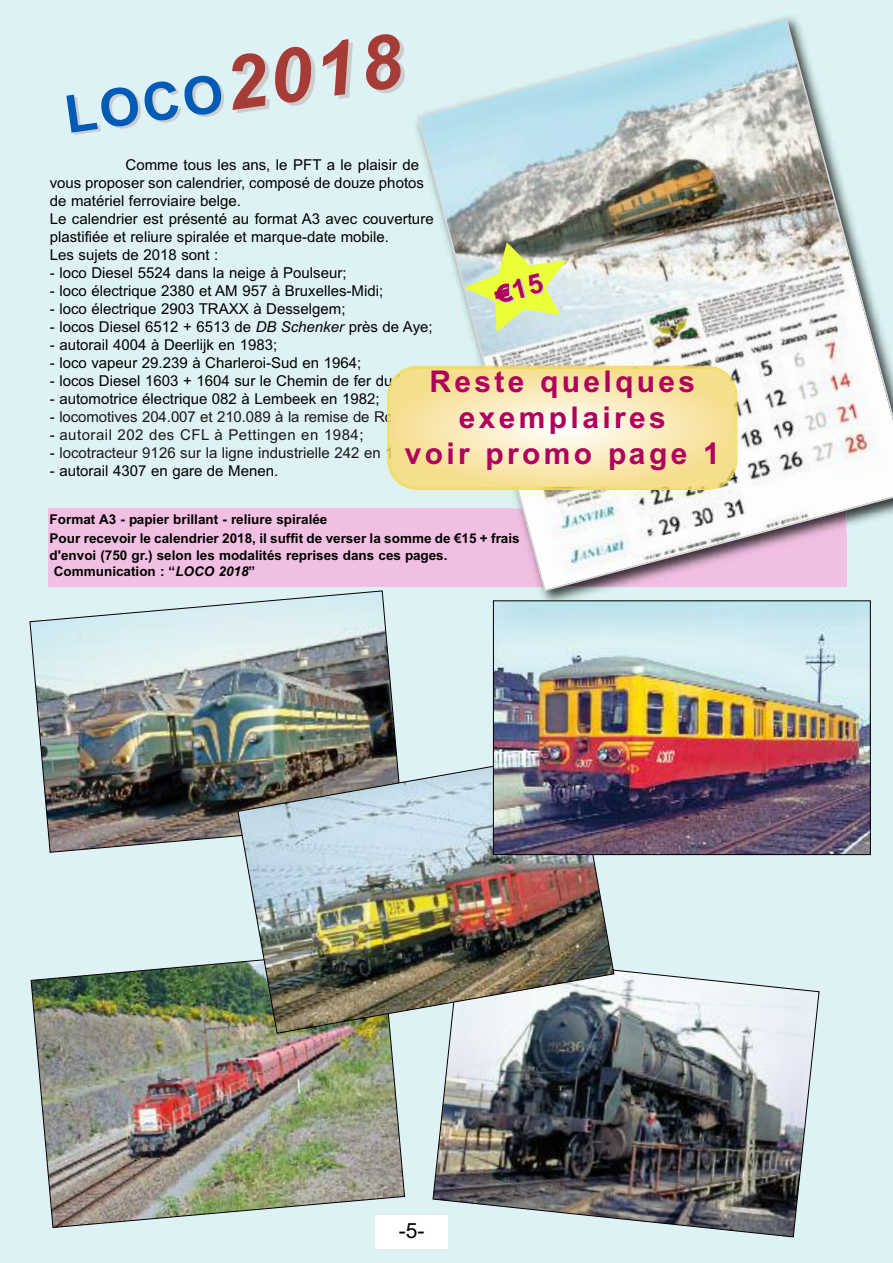
<style>
.page{position:relative;width:893px;height:1263px;background:#def2f5}
.page>*{position:absolute;margin:0;border:0;box-sizing:border-box;transform-origin:0 0}
.t1{font:700 52.5px "Arial";color:#005bb7}
.t2{font:700 30px/36px "Arial";letter-spacing:.11em;color:#b0005c;text-align:center}
.t3{font:21px "Arial";color:#000}
.t4{font:15px/18px "Arial";color:#000}
.t5{font:15px "Arial";color:#191919}
.t6{font:15px "Arial";letter-spacing:.035em;color:#191919}
.t7{font:700 13.5px/19.8px "Arial";color:#000}
.s1{font-style:italic;font-size:75px;color:#a63c36}
.s2{font-style:italic}
.s3{color:#000}
</style>
<div class="page">
<div style="left:48px;top:509px;width:798px;height:78px;background:#f1bfe2"></div>
<img style="left:535px;top:592px;width:108px;height:9px">
<img style="left:416px;top:16px;width:477px;height:576px">
<img style="left:30px;top:591px;width:367px;height:261px">
<img style="left:31px;top:961px;width:374px;height:267px">
<svg style="left:387px;top:365px;width:351px;height:125px;background:#f7e5aa"></svg>
<img style="left:433px;top:969px;width:386px;height:268px">
<img style="left:238px;top:752px;width:376px;height:281px">
<img style="left:495px;top:603px;width:373px;height:250px">
<div style="left:493px;top:601px;width:377px;height:254px;border:1px solid #000"></div>
<div style="left:375px;top:1216px;width:73px;height:33px;background:#fff"></div>
<svg style="left:463px;top:242px;width:104px;height:90px"></svg>
<h1 class="t1" style="left:61px;top:85px;width:342px;rotate:-8deg">LOCO<span class="s1">2018</span></h1>
<p class="t4" style="left:50px;top:155px;width:385px;text-indent:76px">Comme tous les ans, le PFT a le plaisir de vous proposer son calendrier, composé de douze photos de matériel ferroviaire belge.<br>Le calendrier est présenté au format A3 avec couverture plastifiée et reliure spiralée et marque-date mobile.<br>Les sujets de 2018 sont :</p>
<p class="t4" style="left:50px;top:263px;width:298px">- loco Diesel 5524 dans la neige à Poulseur;</p>
<p class="t4" style="left:50px;top:281px;width:335px">- loco électrique 2380 et AM 957 à Bruxelles-Midi;</p>
<p class="t4" style="left:50px;top:299px;width:297px">- loco électrique 2903 TRAXX à Desselgem;</p>
<p class="t4" style="left:50px;top:317px;width:384px">- locos Diesel 6512 + 6513 de <span class="s2">DB Schenker</span> près de Aye;</p>
<p class="t4" style="left:50px;top:335px;width:229px">- autorail 4004 à Deerlijk en 1983;</p>
<p class="t4" style="left:50px;top:353px;width:313px">- loco vapeur 29.239 à Charleroi-Sud en 1964;</p>
<p class="t4" style="left:50px;top:371px;width:387px">- locos Diesel 1603 + 1604 sur le Chemin de fer du Bocq;</p>
<p class="t4" style="left:50px;top:389px;width:331px">- automotrice électrique 082 à Lembeek en 1982;</p>
<p class="t5" style="left:50px;top:408px;width:370px"><span class="s3">-</span> locomotives 204.007 et 210.089 à la remise de Ronet<span class="s3">;</span></p>
<p class="t6" style="left:50px;top:426px;width:315px"><span class="s3">-</span> autorail 202 des CFL à Pettingen en 1984<span class="s3">;</span></p>
<p class="t5" style="left:50px;top:444px;width:375px"><span class="s3">-</span> locotracteur 9126 sur la ligne industrielle 242 en 1983<span class="s3">;</span></p>
<p class="t4" style="left:50px;top:461px;width:230px">- autorail 4307 en gare de Menen.</p>
<h2 class="t2" style="left:405px;top:364px;width:317px">Reste quelques exemplaires<br>voir promo page 1</h2>
<p class="t7" style="left:50px;top:509px;width:472px">Format A3 - papier brillant - reliure spiralée<br>Pour recevoir le calendrier 2018, il suffit de verser la somme de €15 + frais</p>
<p class="t7" style="left:54px;top:547px;width:395px;line-height:16.2px;text-indent:-4px">d'envoi (750 gr.) selon les modalités reprises dans ces pages.<br>Communication : “<span class="s2">LOCO 2018</span>”</p>
<h3 class="t3" style="left:399px;top:1218px;width:27px">-5-</h3>
</div>
